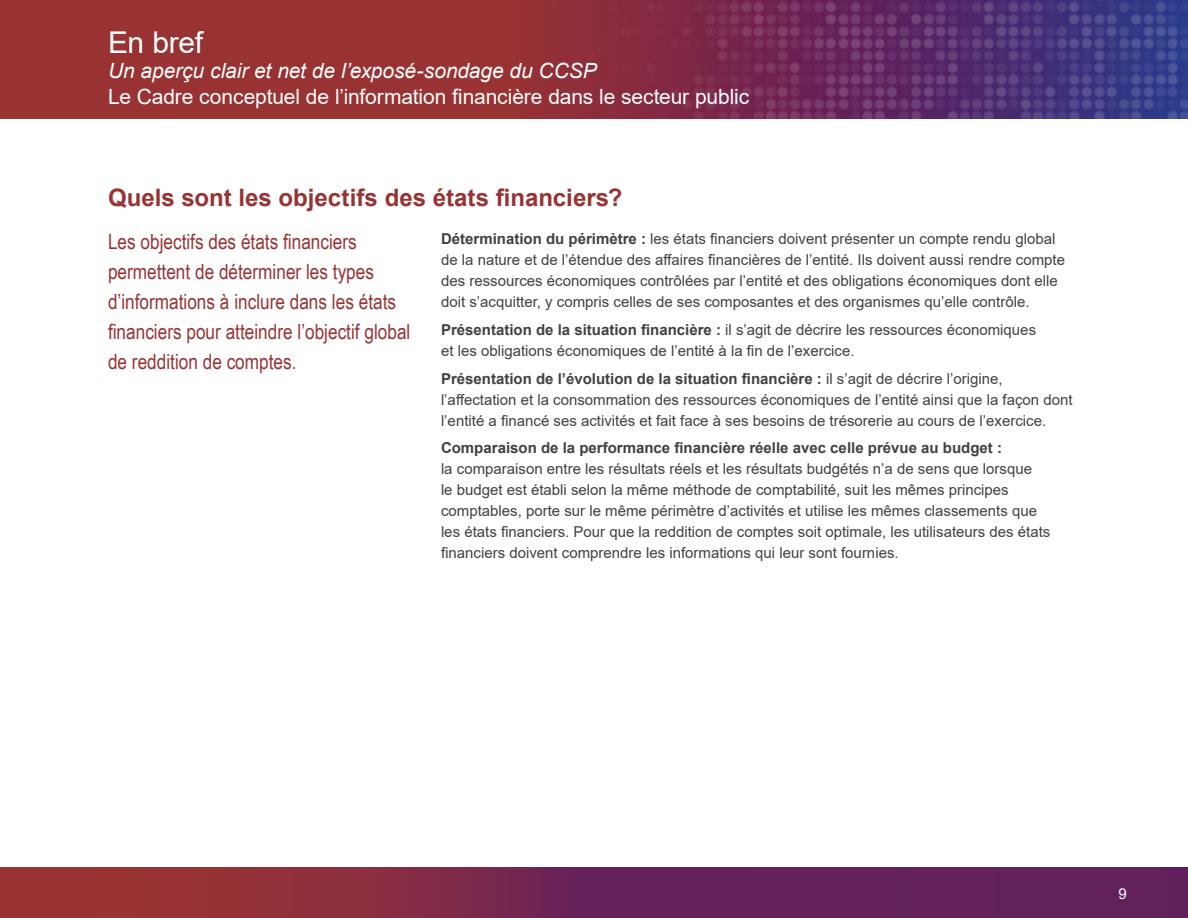
<style>
.page{position:relative;width:1188px;height:918px;background:#fff}
.page>*{position:absolute;margin:0;border:0;box-sizing:border-box;transform-origin:0 0}
.t1{font:30px "Arial";letter-spacing:-.015em;color:#fff}
.t2{font:700 24px "Arial";color:#933}
.t3{font:21px/30px "Arial Narrow";color:#933}
.t4{font:21px "Arial";letter-spacing:-.005em;color:#fff}
.t5{font:italic 21px "Arial";letter-spacing:-.005em;color:#fff}
.t6{font:15px/21px "Arial";color:#414042}
.t7{font:15px "Arial";color:#fff}
.s1{font-weight:700}
</style>
<div class="page">
<div style="left:0;top:0;width:523px;height:119px;background:#933"></div>
<img style="left:523px;top:0;width:665px;height:119px">
<svg style="left:0;top:868px;width:1188px;height:50px;background:#77274c"></svg>
<h1 class="t1" style="left:108px;top:22px;width:97px">En bref</h1>
<h3 class="t5" style="left:108px;top:57px;width:490px">Un aperçu clair et net de l’exposé-sondage du CCSP</h3>
<h3 class="t4" style="left:108px;top:82px;width:643px">Le Cadre conceptuel de l’information financière dans le secteur public</h3>
<h2 class="t2" style="left:108px;top:181px;width:516px">Quels sont les objectifs des états financiers?</h2>
<p class="t3" style="left:108px;top:225px;width:304px">Les objectifs des états financiers permettent de déterminer les types d’informations à inclure dans les états financiers pour atteindre l’objectif global de reddition de comptes.</p>
<p class="t6" style="left:441px;top:228px;width:626px"><span class="s1">Détermination du périmètre :</span> les états financiers doivent présenter un compte rendu global de la nature et de l’étendue des affaires financières de l’entité. ils doivent aussi rendre compte des ressources économiques contrôlées par l’entité et des obligations économiques dont elle doit s’acquitter, y compris celles de ses composantes et des organismes qu’elle contrôle.</p>
<p class="t6" style="left:441px;top:319px;width:597px"><span class="s1">Présentation de la situation financière :</span> il s’agit de décrire les ressources économiques et les obligations économiques de l’entité à la fin de l’exercice.</p>
<p class="t6" style="left:441px;top:368px;width:633px"><span class="s1">Présentation de l’évolution de la situation financière :</span> il s’agit de décrire l’origine, l’affectation et la consommation des ressources économiques de l’entité ainsi que la façon dont l’entité a financé ses activités et fait face à ses besoins de trésorerie au cours de l’exercice.</p>
<p class="t6" style="left:441px;top:438px;width:611px"><span class="s1">Comparaison de la performance financière réelle avec celle prévue au budget :<br></span>la comparaison entre les résultats réels et les résultats budgétés n’a de sens que lorsque<br>le budget est établi selon la même méthode de comptabilité, suit les mêmes principes comptables, porte sur le même périmètre d’activités et utilise les mêmes classements que les états financiers. Pour que la reddition de comptes soit optimale, les utilisateurs des états financiers doivent comprendre les informations qui leur sont fournies.</p>
<p class="t7" style="left:1119px;top:883px;width:10px">9</p>
</div>
